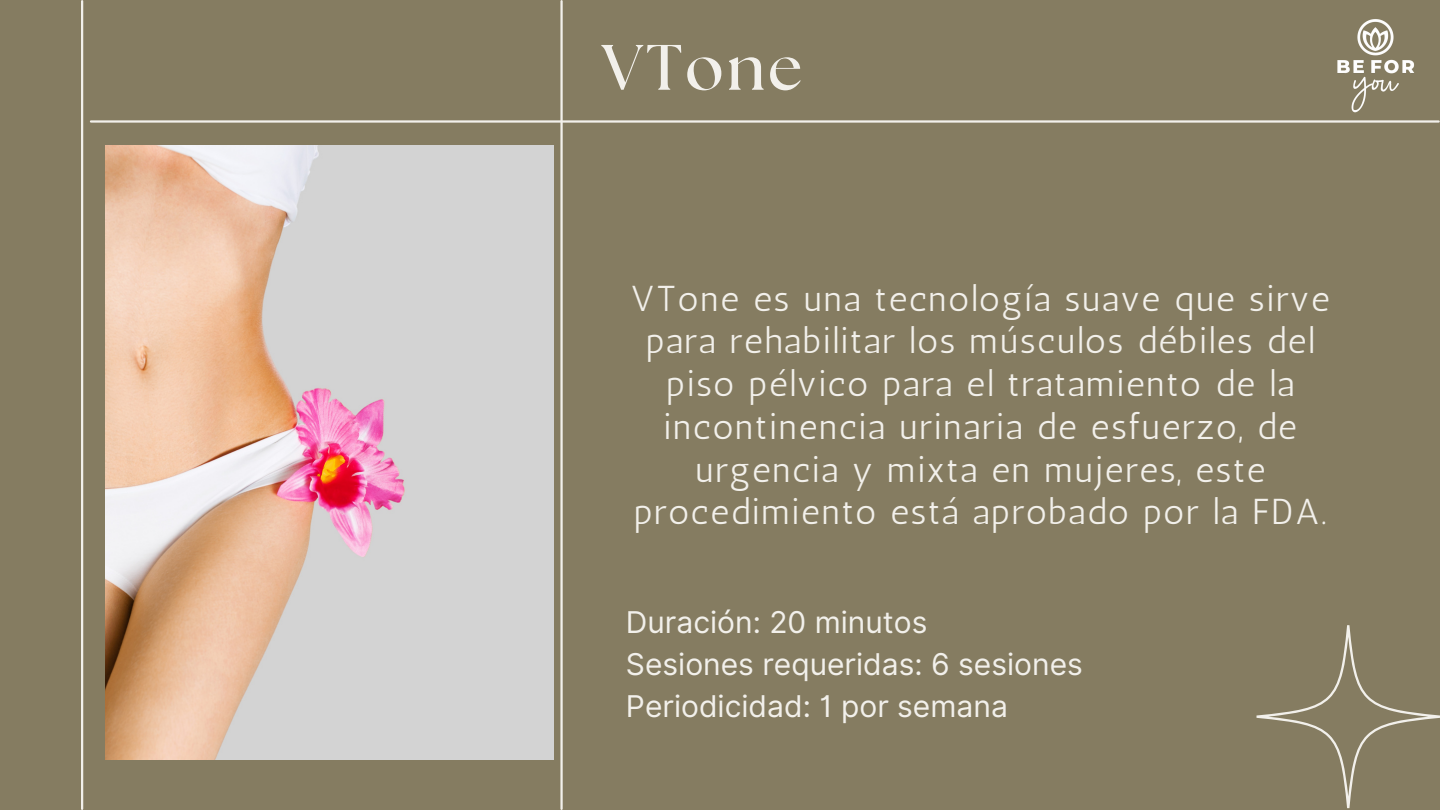
<style>
.page{position:relative;width:1440px;height:810px;background:#857c61}
.page>*{position:absolute;margin:0;border:0;box-sizing:border-box;transform-origin:0 0}
.t1{font:700 64px "The Seasons";letter-spacing:.05em;color:#f2f0eb}
.t2{font:36px/42.8px "Antic";letter-spacing:.05em;color:#f2f0eb;text-align:center}
.t3{font:30px/42px "Inter";color:#f2f0eb}
</style>
<div class="page">
<hr style="left:81px;top:1px;width:2px;height:808px;background:#f2f0eb">
<hr style="left:560px;top:1px;width:3px;height:808px;background:#f2f0eb">
<svg style="left:1257px;top:625px;width:183px;height:183px"></svg>
<hr style="left:91px;top:120px;width:1348px;height:3px;background:#f2f0eb">
<img style="left:106px;top:146px;width:448px;height:614px">
<img style="left:1337px;top:19px;width:77px;height:94px">
<h1 class="t1" style="left:602px;top:39px;width:202px">VTone</h1>
<p class="t2" style="left:631px;top:277px;width:701px">VTone es una tecnología suave que sirve para rehabilitar los músculos débiles del piso pélvico para el tratamiento de la incontinencia urinaria de esfuerzo, de urgencia y mixta en mujeres, este procedimiento está aprobado por la FDA.</p>
<p class="t3" style="left:626px;top:601px;width:458px">Duración: 20 minutos<br>Sesiones requeridas: 6 sesiones<br>Periodicidad: 1 por semana</p>
</div>
